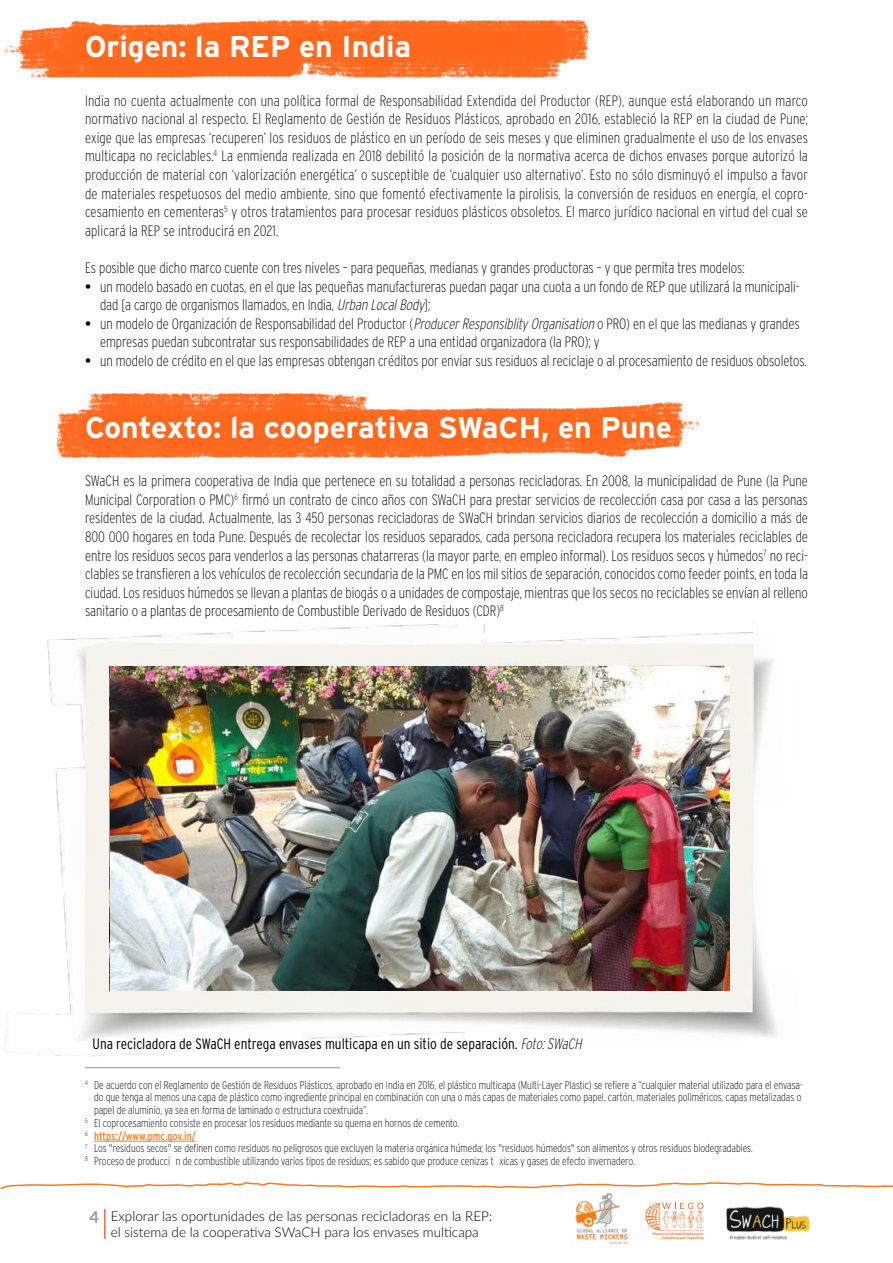
<style>
.page{position:relative;width:893px;height:1263px;background:#fff}
.page>*{position:absolute;margin:0;border:0;box-sizing:border-box;transform-origin:0 0}
.t1{font:700 30px "Interstate";color:#fff}
.t2{font:700 16.5px "Lato";color:#9c9a9a}
.t3{font:200 15px/18.6px "Interstate Condensed";color:#000;text-align:justify}
.t4{font:300 15px "Interstate Condensed";color:#000}
.t5{font:300 13.5px/16.2px "Lato";color:#000}
.t6{font:200 11.25px "Interstate Condensed";color:#000}
.t7{font:11.25px "Interstate Condensed";color:#f47b20}
.t8{font:700 3.45px/4.2px "Lato";color:#f26724;text-align:right}
.s1{font-weight:400}
.s2{font-style:italic}
.s3{font-weight:200;font-style:italic}
</style>
<div class="page">
<hr style="left:104px;top:1209px;width:2px;height:30px;background:#f26724">
<svg style="left:0;top:1182px;width:893px;height:7px"></svg>
<svg style="left:645px;top:1203px;width:59px;height:27px"></svg>
<img style="left:575px;top:1192px;width:53px;height:53px">
<img style="left:726px;top:1206px;width:83px;height:33px">
<img style="left:4px;top:620px;width:773px;height:436px">
<img style="left:110px;top:667px;width:619px;height:323px">
<img style="left:56px;top:390px;width:644px;height:69px">
<img style="left:4px;top:19px;width:585px;height:60px">
<hr style="left:94px;top:1141px;width:102px;height:1px;background:#f47b20">
<hr style="left:85px;top:1067px;width:255px;height:1px;background:#9c9a9a">
<h1 class="t1" style="left:85px;top:30px;width:328px">Origen: la REP en India</h1>
<p class="t3" style="left:85px;top:91px;width:724px">India no cuenta actualmente con una política formal de Responsabilidad Extendida del Productor (REP), aunque está elaborando un marco normativo nacional al respecto. El Reglamento de Gestión de Residuos Plásticos, aprobado en 2016, estableció la REP en la ciudad de Pune; exige que las empresas ‘recuperen’ los residuos de plástico en un período de seis meses y que eliminen gradualmente el uso de los envases multicapa no reciclables.<sup>4</sup> La enmienda realizada en 2018 debilitó la posición de la normativa acerca de dichos envases porque autorizó la producción de material con ‘valorización energética’ o susceptible de ‘cualquier uso alternativo’. Esto no sólo disminuyó el impulso a favor de materiales respetuosos del medio ambiente, sino que fomentó efectivamente la pirolisis, la conversión de residuos en energía, el copro&shy;cesamiento en cementeras<sup>5</sup> y otros tratamientos para procesar residuos plásticos obsoletos. El marco jurídico nacional en virtud del cual se aplicará la REP se introducirá en 2021.</p>
<p class="t3" style="left:85px;top:258px;width:661px">Es posible que dicho marco cuente con tres niveles – para pequeñas, medianas y grandes productoras – y que permita tres modelos:</p>
<p class="t3" style="left:100px;top:277px;width:701px;text-indent:-15px"><span class="s1">•</span> un modelo basado en cuotas, en el que las pequeñas manufactureras puedan pagar una cuota a un fondo de REP que utilizará la municipali&shy;dad [a cargo de organismos llamados, en India, <span class="s2">Urban LocalBody</span>];</p>
<p class="t3" style="left:100px;top:314px;width:701px;text-indent:-15px"><span class="s1">•</span> un modelo de Organización de Responsabilidad del Productor (<span class="s2">ProducerResponsiblityOrganisation</span> o PRO) en el que las medianas y grandes empresas puedan subcontratar sus responsabilidades de REP a una entidad organizadora (la PRO); y</p>
<p class="t3" style="left:85px;top:351px;width:723px"><span class="s1">•</span> un modelo de crédito en el que las empresas obtengan créditos por enviar sus residuos al reciclaje o al procesamiento de residuos obsoletos.</p>
<h1 class="t1" style="left:85px;top:410px;width:588px">Contexto: la cooperativa SWaCH, en Pune</h1>
<p class="t3" style="left:85px;top:471px;width:724px">SWaCH es la primera cooperativa de India que pertenece en su totalidad a personas recicladoras. En 2008, la municipalidad de Pune (la Pune Municipal Corporation o PMC)<sup>6</sup> firmó un contrato de cinco años con SWaCH para prestar servicios de recolección casa por casa a las personas residentes de la ciudad. Actualmente, las 3 450 personas recicladoras de SWaCH brindan servicios diarios de recolección a domicilio a más de 800 000 hogares en toda Pune. Después de recolectar los residuos separados, cada persona recicladora recupera los materiales reciclables de entre los residuos secos para venderlos a las personas chatarreras (la mayor parte, en empleo informal). Los residuos secos y húmedos<sup>7</sup> no reci&shy;clables se transfieren a los vehículos de recolección secundaria de la PMC en los mil sitios de separación, conocidos como feeder points, en toda la ciudad. Los residuos húmedos se llevan a plantas de biogás o a unidades de compostaje, mientras que los secos no reciclables se envían al relleno sanitario o a plantas de procesamiento de Combustible Derivado de Residuos (CDR)<sup>8</sup></p>
<p class="t4" style="left:93px;top:1035px;width:494px">Una recicladora de SWaCH entrega envases multicapa en un sitio de separación. <span class="s3">Foto:SWaCH</span></p>
<p class="t6" style="left:85px;top:1078px;width:719px"><sup>4</sup> De acuerdo con el Reglamento de Gestión de Residuos Plásticos, aprobado en India en 2016, el plástico multicapa (Multi-Layer Plastic) se refiere a “cualquier material utilizado para el envasa-</p>
<p class="t6" style="left:94px;top:1091px;width:709px">do que tenga al menos una capa de plástico como ingrediente principal en combinación con una o más capas de materiales como papel, cartón, materiales poliméricos, capas metalizadas o</p>
<p class="t6" style="left:94px;top:1104px;width:276px">papel de aluminio, ya sea en forma de laminado o estructura coextruida”.</p>
<p class="t6" style="left:85px;top:1117px;width:376px"><sup>5</sup> El coprocesamiento consiste en procesar los residuos mediante su quema en hornos de cemento.</p>
<p class="t7" style="left:85px;top:1129px;width:112px"><sup>6</sup> https://www.pmc.gov.in/</p>
<p class="t6" style="left:85px;top:1142px;width:669px"><sup>7</sup> Los "residuos secos" se definen como residuos no peligrosos que excluyen la materia orgánica húmeda; los "residuos húmedos" son alimentos y otros residuos biodegradables.</p>
<p class="t6" style="left:85px;top:1155px;width:551px"><sup>8</sup> Proceso de producci n de combustible utilizando varios tipos de residuos; es sabido que produce cenizas t xicas y gases de efecto invernadero.</p>
<p class="t2" style="left:89px;top:1204px;width:11px">4</p>
<p class="t5" style="left:111px;top:1207px;width:383px">Explorar las oportunidades de las personas recicladoras en la REP: el sistema de la cooperativa SWaCH para los envases multicapa</p>
<p class="t8" style="left:652px;top:1231px;width:53px">Women in Informal Employment:<br>Globalizing and Organizing</p>
</div>
